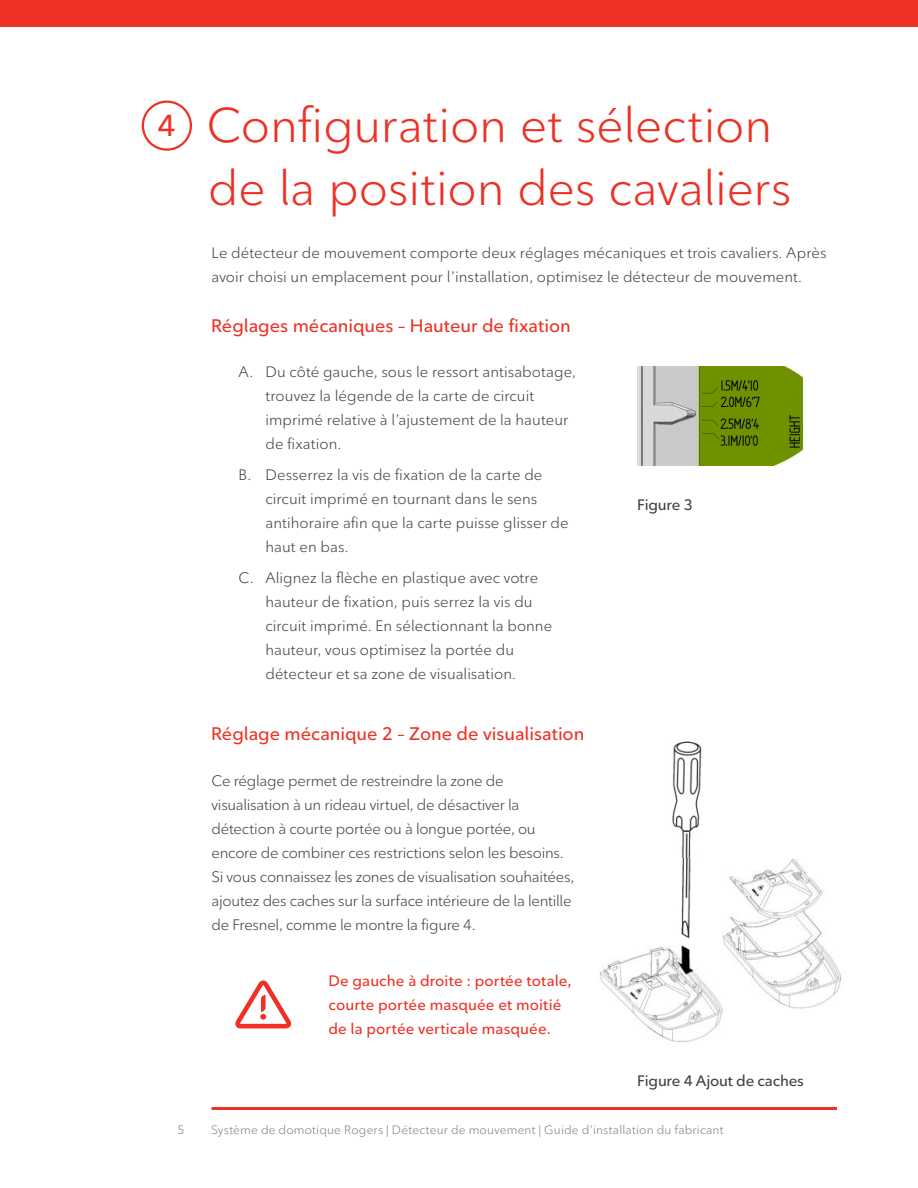
<style>
.page{position:relative;width:918px;height:1188px;background:#fff}
.page>*{position:absolute;margin:0;border:0;box-sizing:border-box;transform-origin:0 0}
.t1{font:48px/63px "Ted Next";letter-spacing:-.005em;color:#ee3124}
.t2{font:600 18px "Ted Next";letter-spacing:-.005em;color:#ee3124}
.t3{font:15px/24px "Ted Next";color:#424142}
.t4{font:600 15px/24px "Ted Next";letter-spacing:.005em;color:#ee3124}
.t5{font:600 15px "Ted Next";letter-spacing:-.015em;color:#424142}
.t6{font:12px "Ted Next";letter-spacing:.015em;color:#808284}
.s1{font-weight:600;font-size:30px}
</style>
<div class="page">
<hr style="left:212px;top:1107px;width:625px;height:3px;background:#ee3124">
<div style="left:0;top:0;width:918px;height:27px;background:#ee3124"></div>
<div style="left:142px;top:100px;width:50px;height:51px;border:2px solid #ee3124;border-radius:50%"></div>
<img style="left:637px;top:366px;width:166px;height:100px">
<svg style="left:235px;top:980px;width:56px;height:48px"></svg>
<img style="left:600px;top:858px;width:242px;height:184px">
<img style="left:666px;top:741px;width:43px;height:237px">
<h1 class="t1" style="left:208px;top:94px;width:585px;text-indent:-51px"><span class="s1">4</span> Configuration et sélection de la position des cavaliers</h1>
<p class="t3" style="left:212px;top:240px;width:616px">Le détecteur de mouvement comporte deux réglages mécaniques et trois cavaliers. Après avoir choisi un emplacement pour l’installation, optimisez le détecteur de mouvement.</p>
<p class="t6" style="left:178px;top:1123px;width:8px">5</p>
<p class="t2" style="left:211px;top:315px;width:361px">Réglages mécaniques – Hauteur de fixation</p>
<p class="t3" style="left:266px;top:360px;width:312px;text-indent:-27px">A. Du côté gauche, sous le ressort antisabotage, trouvez la légende de la carte de circuit imprimé relative à l’ajustement de la hauteur de fixation.</p>
<p class="t3" style="left:266px;top:463px;width:305px;text-indent:-27px">B. Desserrez la vis de fixation de la carte de circuit imprimé en tournant dans le sens antihoraire afin que la carte puisse glisser de haut en bas.</p>
<p class="t3" style="left:266px;top:565px;width:288px;text-indent:-27px">C. Alignez la flèche en plastique avec votre hauteur de fixation, puis serrez la vis du circuit imprimé. En sélectionnant la bonne hauteur, vous optimisez la portée du détecteur et sa zone de visualisation.</p>
<p class="t2" style="left:211px;top:723px;width:375px">Réglage mécanique 2 – Zone de visualisation</p>
<p class="t3" style="left:211px;top:768px;width:364px">Ce réglage permet de restreindre la zone de visualisation à un rideau virtuel, de désactiver la détection à courte portée ou à longue portée, ou encore de combiner ces restrictions selon les besoins.<br>Si vous connaissez les zones de visualisation souhaitées, ajoutez des caches sur la surface intérieure de la lentille de Fresnel, comme le montre la figure 4.</p>
<p class="t4" style="left:328px;top:968px;width:244px">De gauche à droite : portée totale, courte portée masquée et moitié de la portée verticale masquée.</p>
<p class="t5" style="left:637px;top:496px;width:57px">Figure 3</p>
<p class="t5" style="left:637px;top:1072px;width:168px">Figure 4 Ajout de caches</p>
<p class="t6" style="left:211px;top:1123px;width:514px">Système de domotique Rogers | Détecteur de mouvement | Guide d’installation du fabricant</p>
</div>
